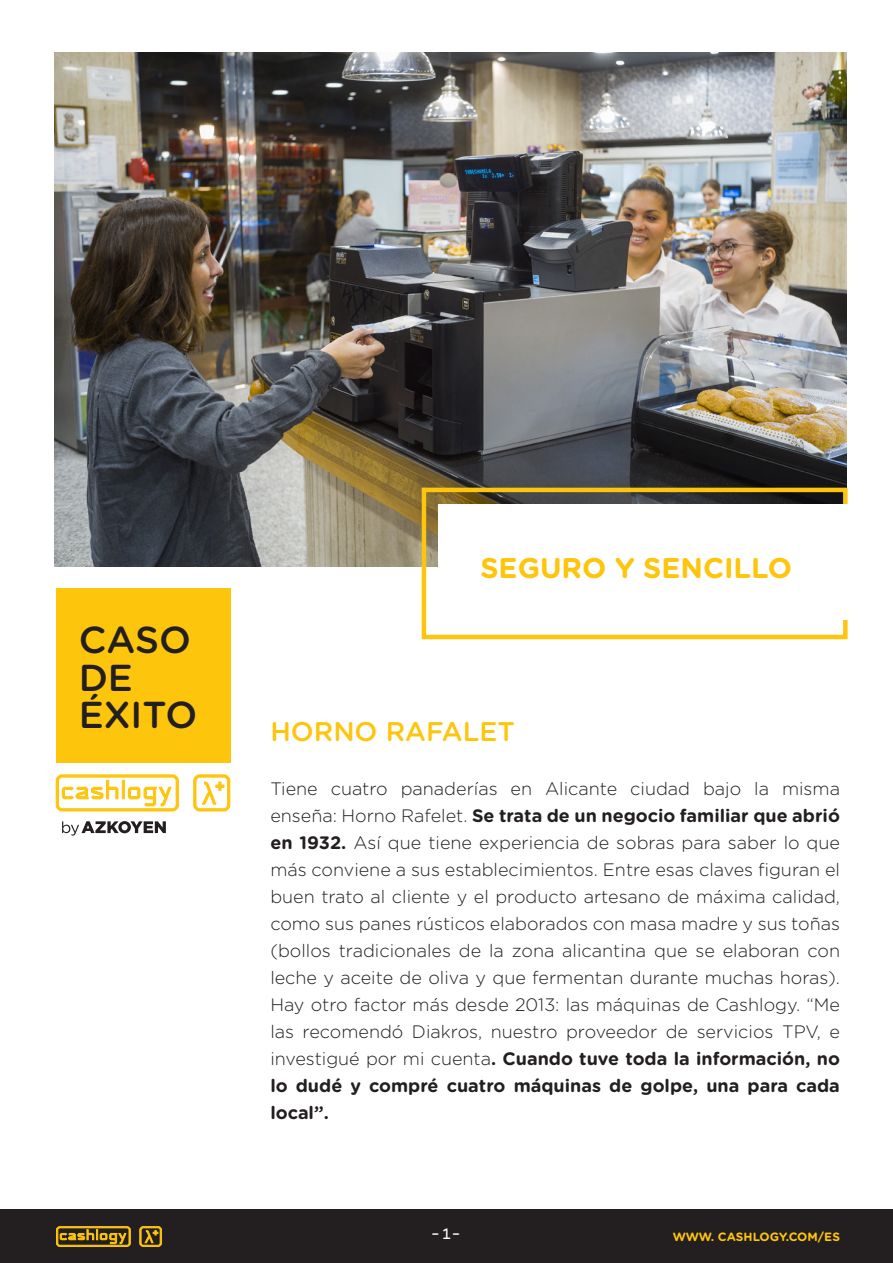
<style>
.page{position:relative;width:893px;height:1263px;background:#fff}
.page>*{position:absolute;margin:0;border:0;box-sizing:border-box;transform-origin:0 0}
.t1{font:500 37.5px/37.5px "Gotham Rounded";color:#231f20}
.t2{font:700 28.5px "Gotham Rounded";color:#fec50d}
.t3{font:500 27px "Gotham Rounded";color:#fec50d}
.t4{font:300 18px/27px "Gotham Rounded";color:#231f20;text-align:justify}
.t5{font:15px "Jigger Rounded Front";color:#fff}
.t6{font:700 12px "Gotham Rounded";letter-spacing:-.005em;color:#fec50d}
.s1{font-weight:700}
</style>
<div class="page">
<div style="left:0;top:1209px;width:893px;height:54px;background:#231f20"></div>
<img style="left:54px;top:53px;width:792px;height:513px">
<div style="left:56px;top:588px;width:175px;height:174px;background:#fec50d"></div>
<svg style="left:56px;top:774px;width:123px;height:37px"></svg>
<svg style="left:193px;top:774px;width:37px;height:37px"></svg>
<svg style="left:62px;top:821px;width:104px;height:15px"></svg>
<div style="left:422px;top:488px;width:426px;height:151px;border:4px solid #fec50d"></div>
<div style="left:439px;top:504px;width:454px;height:116px;background:#fff"></div>
<svg style="left:56px;top:1226px;width:75px;height:21px"></svg>
<svg style="left:139px;top:1226px;width:23px;height:21px"></svg>
<h1 class="t1" style="left:79px;top:620px;width:120px">CASO<br>DE<br>ÉXITO</h1>
<h2 class="t2" style="left:480px;top:547px;width:313px">SEGURO Y SENCILLO</h2>
<h3 class="t3" style="left:270px;top:712px;width:246px">HORNO RAFALET</h3>
<p class="t4" style="left:270px;top:774px;width:571px">Tiene cuatro panaderías en Alicante ciudad bajo la misma enseña: Horno Rafelet. <span class="s1">Se trata de un negocio familiar que abrió en 1932.</span> Así que tiene experiencia de sobras para saber lo que más conviene a sus establecimientos. Entre esas claves figuran el buen trato al cliente y el producto artesano de máxima calidad, como sus panes rústicos elaborados con masa madre y sus toñas (bollos tradicionales de la zona alicantina que se elaboran con leche y aceite de oliva y que fermentan durante muchas horas).<br>Hay otro factor más desde 2013: las máquinas de Cashlogy. “Me las recomendó Diakros, nuestro proveedor de servicios TPV, e investigué por mi cuenta<span class="s1">. Cuando tuve toda la información, no lo dudé y compré cuatro máquinas de golpe, una para cada local”.</span></p>
<p class="t5" style="left:432px;top:1228px;width:33px">-1-</p>
<p class="t6" style="left:673px;top:1228px;width:169px">WWW. CASHLOGY.COM/ES</p>
</div>
